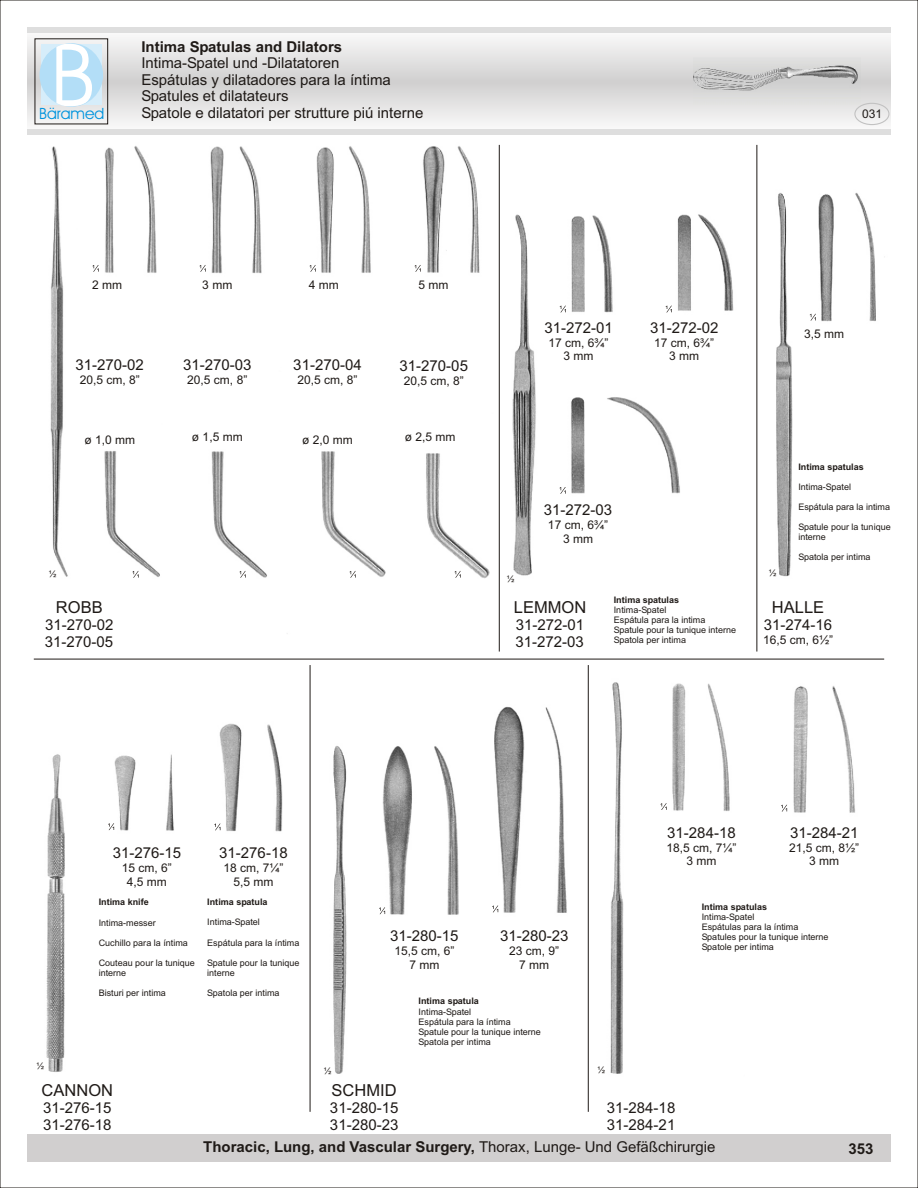
<style>
.page{position:relative;width:918px;height:1188px;background:#fff}
.page>*{position:absolute;margin:0;border:0;box-sizing:border-box;transform-origin:0 0}
.t1{font:88.05px "Avant Garde Bk BT";color:#fff}
.t2{font:16.5px "Arial";color:#1f1a17}
.t3{font:15.6px "Avant Garde Bk BT";color:#0094de}
.t4{font:15px/16.8px "Arial";color:#1f1a17}
.t5{font:700 15px "Arial";color:#1f1a17}
.t6{font:12px/13.4px "Arial";color:#1f1a17;text-align:center}
.t7{font:9px/10.1px "Arial";color:#1f1a17}
.t8{font:700 9px "Arial";color:#1f1a17}
.s1{font-weight:400}
</style>
<div class="page">
<img style="left:33px;top:144px;width:852px;height:968px">
<div style="left:27px;top:1135px;width:864px;height:27px;background:#d1cfcf"></div>
<svg style="left:27px;top:32px;width:864px;height:94px"></svg>
<div style="left:27px;top:27px;width:864px;height:5px;background:#dedede"></div>
<div style="left:27px;top:129px;width:864px;height:6px;background:#dedede"></div>
<hr style="left:310px;top:665px;width:1px;height:447px;background:#1f1a17">
<hr style="left:588px;top:665px;width:1px;height:447px;background:#1f1a17">
<svg style="left:133px;top:571px;width:6px;height:7px"></svg>
<svg style="left:560px;top:306px;width:6px;height:6px"></svg>
<hr style="left:34px;top:659px;width:850px;height:1px;background:#1f1a17">
<svg style="left:240px;top:571px;width:6px;height:7px"></svg>
<svg style="left:350px;top:571px;width:6px;height:7px"></svg>
<svg style="left:455px;top:571px;width:6px;height:7px"></svg>
<svg style="left:93px;top:265px;width:6px;height:7px"></svg>
<svg style="left:200px;top:265px;width:6px;height:7px"></svg>
<svg style="left:310px;top:265px;width:6px;height:7px"></svg>
<svg style="left:415px;top:265px;width:6px;height:7px"></svg>
<hr style="left:499px;top:145px;width:1px;height:507px;background:#1f1a17">
<svg style="left:666px;top:306px;width:6px;height:6px"></svg>
<svg style="left:560px;top:487px;width:6px;height:7px"></svg>
<hr style="left:756px;top:145px;width:1px;height:507px;background:#1f1a17">
<svg style="left:810px;top:314px;width:6px;height:7px"></svg>
<svg style="left:108px;top:823px;width:6px;height:7px"></svg>
<svg style="left:214px;top:824px;width:7px;height:6px"></svg>
<svg style="left:379px;top:907px;width:6px;height:7px"></svg>
<svg style="left:492px;top:906px;width:6px;height:6px"></svg>
<svg style="left:661px;top:803px;width:6px;height:7px"></svg>
<svg style="left:781px;top:805px;width:6px;height:7px"></svg>
<div style="left:854px;top:103px;width:36px;height:22px;border:1px solid #c2c2c2;border-radius:50%"></div>
<img style="left:693px;top:57px;width:167px;height:47px">
<div style="left:41px;top:45px;width:61px;height:60px;background:#d6edfa"></div>
<div style="left:40px;top:43px;width:63px;height:64px;background:#b3def7;border-radius:50%"></div>
<h1 class="t1" style="left:51px;top:39px;width:46px">B</h1>
<h3 class="t3" style="left:39px;top:108px;width:67px">Bäramed</h3>
<h3 class="t5" style="left:141px;top:41px;width:202px">Intima Spatulas and Dilators</h3>
<h3 class="t4" style="left:141px;top:56px;width:284px">Intima-Spatel und -Dilatatoren<br>Espátulas y dilatadores para la íntima Spatules et dilatateurs<br>Spatole e dilatatori per strutture piú interne</h3>
<h3 class="t6" style="left:862px;top:108px;width:22px">031</h3>
<h3 class="t6" style="left:92px;top:279px;width:32px">2 mm</h3>
<h3 class="t6" style="left:202px;top:279px;width:32px">3 mm</h3>
<h3 class="t6" style="left:309px;top:279px;width:32px">4 mm</h3>
<h3 class="t6" style="left:419px;top:279px;width:32px">5 mm</h3>
<h3 class="t4" style="left:76px;top:358px;width:70px">31-270-02</h3>
<h3 class="t6" style="left:80px;top:374px;width:62px">20,5 cm, 8”</h3>
<h3 class="t4" style="left:183px;top:358px;width:70px">31-270-03</h3>
<h3 class="t6" style="left:187px;top:374px;width:62px">20,5 cm, 8”</h3>
<h3 class="t4" style="left:293px;top:358px;width:70px">31-270-04</h3>
<h3 class="t6" style="left:298px;top:374px;width:62px">20,5 cm, 8”</h3>
<h3 class="t4" style="left:400px;top:359px;width:70px">31-270-05</h3>
<h3 class="t6" style="left:404px;top:375px;width:62px">20,5 cm, 8”</h3>
<h3 class="t6" style="left:84px;top:434px;width:52px">ø 1,0 mm</h3>
<h3 class="t6" style="left:192px;top:431px;width:52px">ø 1,5 mm</h3>
<h3 class="t6" style="left:302px;top:434px;width:52px">ø 2,0 mm</h3>
<h3 class="t6" style="left:405px;top:431px;width:52px">ø 2,5 mm</h3>
<p class="t7" style="left:49px;top:569px;width:9px">½</p>
<h2 class="t2" style="left:56px;top:601px;width:48px">ROBB</h2>
<h3 class="t4" style="left:45px;top:618px;width:70px">31-270-02<br>31-270-05</h3>
<h3 class="t4" style="left:544px;top:321px;width:70px">31-272-01</h3>
<h3 class="t6" style="left:549px;top:337px;width:62px">17 cm, 6¾”<br>3 mm</h3>
<h3 class="t4" style="left:650px;top:321px;width:70px">31-272-02</h3>
<h3 class="t6" style="left:654px;top:337px;width:62px">17 cm, 6¾”<br>3 mm</h3>
<h3 class="t6" style="left:804px;top:329px;width:42px">3,5 mm</h3>
<p class="t7" style="left:507px;top:575px;width:9px">½</p>
<h3 class="t4" style="left:544px;top:503px;width:70px">31-272-03</h3>
<h3 class="t6" style="left:548px;top:520px;width:62px">17 cm, 6¾”<br>3 mm</h3>
<h2 class="t2" style="left:514px;top:601px;width:74px">LEMMON</h2>
<h3 class="t4" style="left:515px;top:618px;width:70px">31-272-01<br>31-272-03</h3>
<p class="t8" style="left:614px;top:596px;width:67px">Intima spatulas</p>
<p class="t7" style="left:614px;top:605px;width:124px">Intima-Spatel<br>Espátula para la intima<br>Spatule pour la tunique interne<br>Spatola per intima</p>
<p class="t7" style="left:769px;top:569px;width:9px">½</p>
<p class="t8" style="left:798px;top:463px;width:67px">Intima spatulas</p>
<p class="t7" style="left:798px;top:483px;width:54px">Intima-Spatel</p>
<p class="t7" style="left:798px;top:503px;width:93px">Espátula para la intima</p>
<p class="t7" style="left:798px;top:523px;width:94px">Spatule pour la tunique interne</p>
<p class="t7" style="left:798px;top:553px;width:74px">Spatola per intima</p>
<h2 class="t2" style="left:772px;top:601px;width:54px">HALLE</h2>
<h3 class="t4" style="left:764px;top:618px;width:70px">31-274-16</h3>
<h3 class="t6" style="left:763px;top:634px;width:72px">16,5 cm, 6½”</h3>
<h3 class="t4" style="left:113px;top:846px;width:70px">31-276-15</h3>
<h3 class="t6" style="left:122px;top:862px;width:52px">15 cm, 6”<br>4,5 mm</h3>
<h3 class="t4" style="left:219px;top:846px;width:70px">31-276-18</h3>
<h3 class="t6" style="left:223px;top:862px;width:62px">18 cm, 7¼”<br>5,5 mm</h3>
<h3 class="t4" style="left:667px;top:825px;width:70px">31-284-18</h3>
<h3 class="t6" style="left:666px;top:842px;width:72px">18,5 cm, 7¼”<br>3 mm</h3>
<h3 class="t4" style="left:790px;top:825px;width:70px">31-284-21</h3>
<h3 class="t6" style="left:789px;top:842px;width:72px">21,5 cm, 8½”<br>3 mm</h3>
<p class="t7" style="left:36px;top:1062px;width:9px">½</p>
<p class="t8" style="left:99px;top:899px;width:52px">Intima knife</p>
<p class="t7" style="left:99px;top:918px;width:59px">Intima-messer</p>
<p class="t7" style="left:99px;top:938px;width:91px">Cuchillo para la íntima</p>
<p class="t7" style="left:99px;top:958px;width:98px">Couteau pour la tunique interne</p>
<p class="t7" style="left:99px;top:989px;width:69px">Bisturi per intima</p>
<h2 class="t2" style="left:42px;top:1084px;width:73px">CANNON</h2>
<h3 class="t4" style="left:43px;top:1101px;width:70px">31-276-15<br>31-276-18</h3>
<p class="t8" style="left:207px;top:899px;width:62px">Intima spatula</p>
<p class="t7" style="left:207px;top:918px;width:54px">Intima-Spatel</p>
<p class="t7" style="left:207px;top:938px;width:94px">Espátula para la íntima</p>
<p class="t7" style="left:207px;top:958px;width:94px">Spatule pour la tunique interne</p>
<p class="t7" style="left:207px;top:988px;width:74px">Spatola per intima</p>
<h3 class="t4" style="left:390px;top:929px;width:70px">31-280-15</h3>
<h3 class="t6" style="left:394px;top:946px;width:62px">15,5 cm, 6”<br>7 mm</h3>
<h3 class="t4" style="left:500px;top:929px;width:70px">31-280-23</h3>
<h3 class="t6" style="left:509px;top:946px;width:52px">23 cm, 9”<br>7 mm</h3>
<p class="t7" style="left:324px;top:1067px;width:9px">½</p>
<h2 class="t2" style="left:332px;top:1084px;width:67px">SCHMID</h2>
<h3 class="t4" style="left:330px;top:1101px;width:70px">31-280-15<br>31-280-23</h3>
<p class="t8" style="left:419px;top:998px;width:62px">Intima spatula</p>
<p class="t7" style="left:419px;top:1007px;width:124px">Intima-Spatel<br>Espátula para la íntima<br>Spatule pour la tunique interne<br>Spatola per intima</p>
<p class="t8" style="left:702px;top:903px;width:67px">Intima spatulas</p>
<p class="t7" style="left:702px;top:913px;width:128px">Intima-Spatel<br>Espátulas para la íntima<br>Spatules pour la tunique interne<br>Spatole per intima</p>
<p class="t7" style="left:597px;top:1065px;width:9px">½</p>
<h3 class="t4" style="left:607px;top:1101px;width:70px">31-284-18<br>31-284-21</h3>
<h3 class="t5" style="left:203px;top:1141px;width:514px">Thoracic, Lung, and Vascular Surgery, <span class="s1">Thorax, Lunge- Und Gefäßchirurgie</span></h3>
<h3 class="t5" style="left:849px;top:1143px;width:26px">353</h3>
</div>
